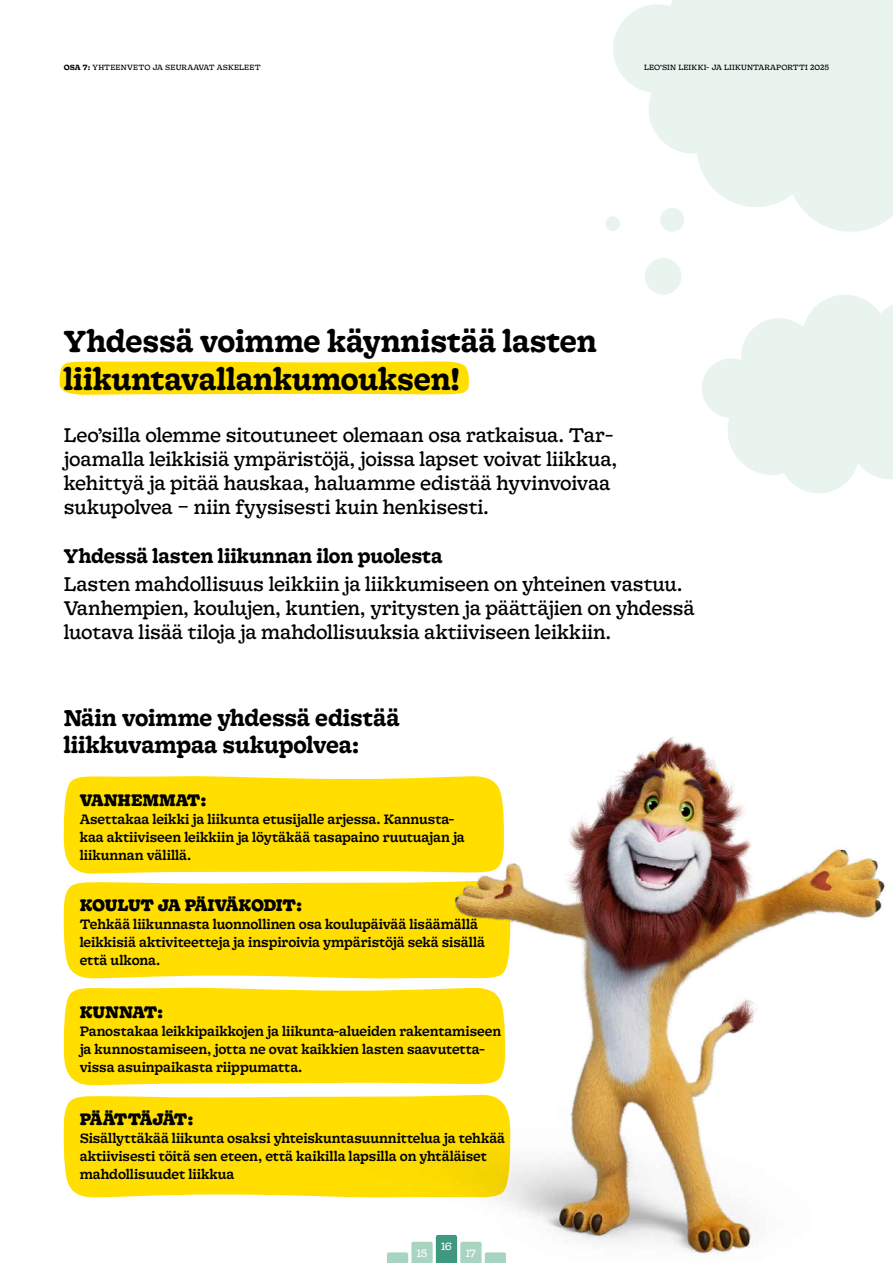
<style>
.page{position:relative;width:893px;height:1263px;background:#fff}
.page>*{position:absolute;margin:0;border:0;box-sizing:border-box;transform-origin:0 0}
.t1{font:600 30px/37.5px "VC Gooper";color:#000}
.t2{font:600 22.5px/27px "VC Gooper";color:#000}
.t3{font:19.5px/24px "VC Gooper";letter-spacing:-.005em;color:#000}
.t4{font:600 19.5px "VC Gooper";letter-spacing:-.005em;color:#000}
.t5{font:700 16.5px "VC Gooper";letter-spacing:-.02em;color:#000}
.t6{font:700 16.5px "VC Gooper";color:#000}
.t7{font:700 16.5px "VC Gooper";letter-spacing:-.07em;color:#000}
.t8{font:500 13.5px/18px "VC Gooper";letter-spacing:-.005em;color:#000}
.t9{font:10.5px "VC Gooper";color:#fff}
.t10{font:7.5px "VC Gooper";letter-spacing:.01em;color:#000}
.s1{font-weight:600}
</style>
<div class="page">
<svg style="left:59px;top:361px;width:410px;height:34px;background:#ffe010"></svg>
<div style="left:63px;top:776px;width:276px;height:98px;background:#ffde00"></div>
<div style="left:64px;top:882px;width:275px;height:97px;background:#ffde00"></div>
<div style="left:63px;top:987px;width:276px;height:98px;background:#ffde00"></div>
<div style="left:64px;top:1096px;width:275px;height:102px;background:#ffde00"></div>
<svg style="left:613px;top:0;width:280px;height:232px;fill:#e9f4ef"></svg>
<svg style="left:702px;top:295px;width:191px;height:198px"></svg>
<div style="left:645px;top:258px;width:36px;height:37px;background:#e9f4ef;border-radius:50%"></div>
<div style="left:660px;top:208px;width:24px;height:24px;background:#e9f4ef;border-radius:50%"></div>
<div style="left:605px;top:216px;width:15px;height:15px;background:#e9f4ef;border-radius:50%"></div>
<img style="left:339px;top:737px;width:546px;height:518px">
<svg style="left:387px;top:1235px;width:119px;height:28px"></svg>
<p class="t10" style="left:64px;top:62px;width:198px"><span class="s1">OSA 7:</span> YHTEENVETO JA SEURAAVAT ASKELEET</p>
<p class="t10" style="left:644px;top:62px;width:187px">LEO’SIN LEIKKI- JA LIIKUNTARAPORTTI 2025</p>
<h1 class="t1" style="left:64px;top:324px;width:534px">Yhdessä voimme käynnistää lasten liikuntavallankumouksen!</h1>
<h3 class="t3" style="left:64px;top:424px;width:555px">Leo’silla olemme sitoutuneet olemaan osa ratkaisua. Tar&shy;joamalla leikkisiä ympäristöjä, joissa lapset voivat liikkua, kehittyä ja pitää hauskaa, haluamme edistää hyvinvoivaa sukupolvea – niin fyysisesti kuin henkisesti.</h3>
<h3 class="t4" style="left:64px;top:543px;width:380px">Yhdessä lasten liikunnan ilon puolesta</h3>
<h3 class="t3" style="left:64px;top:573px;width:632px">Lasten mahdollisuus leikkiin ja liikkumiseen on yhteinen vastuu.<br>Vanhempien, koulujen, kuntien, yritysten ja päättäjien on yhdessä luotava lisää tiloja ja mahdollisuuksia aktiiviseen leikkiin.</h3>
<h2 class="t2" style="left:64px;top:705px;width:337px">Näin voimme yhdessä edistää liikkuvampaa sukupolvea:</h2>
<p class="t6" style="left:80px;top:789px;width:128px">VANHEMMAT:</p>
<p class="t8" style="left:80px;top:811px;width:386px">Asettakaa leikki ja liikunta etusijalle arjessa. Kannusta&shy;kaa aktiiviseen leikkiin ja löytäkää tasapaino ruutuajan ja liikunnan välillä.</p>
<p class="t5" style="left:80px;top:894px;width:224px">KOULUT JA PÄIVÄKODIT:</p>
<p class="t8" style="left:80px;top:916px;width:407px">Tehkää liikunnasta luonnollinen osa koulupäivää lisäämällä leikkisiä aktiviteetteja ja inspiroivia ympäristöjä sekä sisällä että ulkona.</p>
<p class="t5" style="left:80px;top:1001px;width:85px">KUNNAT:</p>
<p class="t8" style="left:80px;top:1023px;width:423px">Panostakaa leikkipaikkojen ja liikunta-alueiden rakentamiseen ja kunnostamiseen, jotta ne ovat kaikkien lasten saavutetta&shy;vissa asuinpaikasta riippumatta.</p>
<p class="t7" style="left:80px;top:1108px;width:115px">PÄÄTTÄJÄT:</p>
<p class="t8" style="left:80px;top:1130px;width:427px">Sisällyttäkää liikunta osaksi yhteiskuntasuunnittelua ja tehkää aktiivisesti töitä sen eteen, että kaikilla lapsilla on yhtäläiset mahdollisuudet liikkua</p>
<p class="t9" style="left:441px;top:1239px;width:12px">16</p>
<p class="t9" style="left:417px;top:1246px;width:12px">15</p>
<p class="t9" style="left:466px;top:1246px;width:12px">17</p>
</div>
